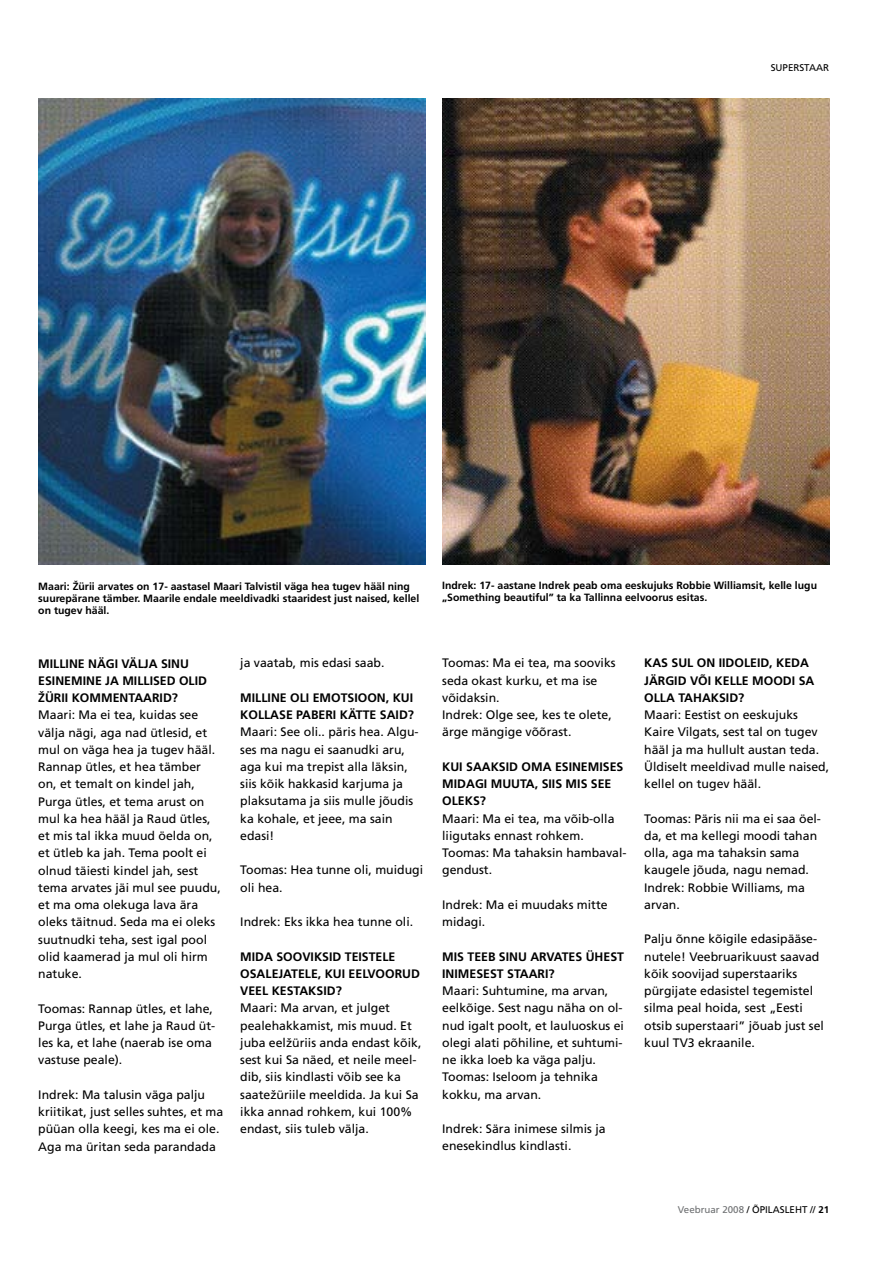
<style>
.page{position:relative;width:893px;height:1263px;background:#fff}
.page>*{position:absolute;margin:0;border:0;box-sizing:border-box;transform-origin:0 0}
.t1{font:12.3px/17.2px "Frutiger";color:#000}
.t2{font:700 12.3px/17.2px "Frutiger CE";color:#000}
.t3{font:700 10.5px/12px "Frutiger CE";color:#000}
.t4{font:9.75px "Frutiger";color:#000}
.s1{color:#6d6f71}
.s2{font-weight:700}
</style>
<div class="page">
<img style="left:442px;top:98px;width:387px;height:466px">
<img style="left:38px;top:98px;width:387px;height:466px">
<p class="t4" style="left:771px;top:62px;width:19px">superstaar</p>
<p class="t3" style="left:38px;top:580px;width:383px">MAARI: ŽÜRII ARVATES ON 17- AASTASEL MAARI TALVISTIL VÄGA HEA TUGEV HÄÄL NING<br>SUUREPÄRANE TÄMBER. MAARILE ENDALE MEELDIVADKI STAARIDEST JUST NAISED, KELLEL<br>ON TUGEV HÄÄL.</p>
<p class="t2" style="left:38px;top:655px;width:170px">MILLINE NÄGI VÄLJA SINU<br>ESINEMINE JA MILLISED OLID<br>ŽÜRII KOMM ENTAARID?</p>
<p class="t1" style="left:38px;top:706px;width:184px">Maari: Ma ei tea, kuidas see välja nägi, aga nad ütlesid, et mul on väga hea ja tugev hääl.<br>Rannap ütles, et hea tämber on, et temalt on kindel jah,<br>Purga ütles, et tema arust on mul ka hea hääl ja Raud ütles, et mis tal ikka muud öelda on, et ütleb ka jah. Tema poolt ei olnud täiesti kindel jah, sest tema arvates jäi mul see puudu, et ma oma olekuga lava ära oleks täitnud. Seda ma ei oleks suutnudki teha, sest igal pool olid kaamerad ja mul oli hirm natuke.</p>
<p class="t1" style="left:38px;top:1000px;width:179px">Toomas: Rannap ütles, et lahe,<br>Purga ütles, et lahe ja Raud üt&shy;les ka, et lahe (naerab ise oma vastuse peale).</p>
<p class="t1" style="left:38px;top:1086px;width:186px">Indrek: Ma talusin väga palju kriitikat, just selles suhtes, et ma püüan olla keegi, kes ma ei ole.<br>Aga ma üritan seda parandada</p>
<p class="t1" style="left:240px;top:654px;width:146px">ja vaatab, mis edasi saab.</p>
<p class="t2" style="left:240px;top:689px;width:175px">MILLINE OLI EMOTSIOON, KUI<br>KOLLASE PABERI KÄTTE SAID?</p>
<p class="t1" style="left:240px;top:723px;width:180px">Maari: See oli.. päris hea. Algu&shy;ses ma nagu ei saanudki aru, aga kui ma trepist alla läksin, siis kõik hakkasid karjuma ja plaksutama ja siis mulle jõudis ka kohale, et jeee, ma sain edasi!</p>
<p class="t1" style="left:240px;top:861px;width:184px">Toomas: Hea tunne oli, muidugi oli hea.</p>
<p class="t1" style="left:240px;top:913px;width:174px">Indrek: Eks ikka hea tunne oli.</p>
<p class="t2" style="left:240px;top:948px;width:181px">MIDA SOOVIKSID TEISTELE<br>OSALEJATELE, KUI EELVOORUD<br>VEEL KESTAKSID?</p>
<p class="t1" style="left:240px;top:999px;width:183px">Maari: Ma arvan, et julget pealehakkamist, mis muud. Et juba eelžüriis anda endast kõik, sest kui Sa näed, et neile meel&shy;dib, siis kindlasti võib see ka saatežüriile meeldida. Ja kui Sa ikka annad rohkem, kui 100% endast, siis tuleb välja.</p>
<p class="t3" style="left:442px;top:580px;width:376px">INDREK: 17- AASTANE INDREK PEAB OMA EESKUJUKS ROBBIE WILLIAMSIT, KELLE LUGU „SOMETHING BEAUTIFUL” TA KA TALLINNA EELVOORUS ESITAS.</p>
<p class="t1" style="left:442px;top:655px;width:175px">Toomas: Ma ei tea, ma sooviks seda okast kurku, et ma ise võidaksin.<br>Indrek: Olge see, kes te olete, ärge mängige võõrast.</p>
<p class="t2" style="left:442px;top:758px;width:183px">KUI SAAKSID OMA ESINEM ISES<br>MIDAGI M UUTA, SIIS MIS SEE<br>OLEKS?</p>
<p class="t1" style="left:442px;top:810px;width:186px">Maari: Ma ei tea, ma võib-olla liigutaks ennast rohkem.<br>Toomas: Ma tahaksin hambaval&shy;gendust.</p>
<p class="t1" style="left:442px;top:896px;width:167px">Indrek: Ma ei muudaks mitte midagi.</p>
<p class="t2" style="left:442px;top:948px;width:183px">MIS TEEB SINU ARVATES ÜHEST<br>INIM ESEST STAARI?</p>
<p class="t1" style="left:442px;top:982px;width:183px">Maari: Suhtumine, ma arvan, eelkõige. Sest nagu näha on ol&shy;nud igalt poolt, et lauluoskus ei olegi alati põhiline, et suhtumi&shy;ne ikka loeb ka väga palju.<br>Toomas: Iseloom ja tehnika kokku, ma arvan.</p>
<p class="t1" style="left:442px;top:1120px;width:165px">Indrek: Sära inimese silmis ja enesekindlus kindlasti.</p>
<p class="t2" style="left:644px;top:654px;width:172px">KAS SUL ON IIDOLEID, KEDA<br>JÄRGID VÕI KELLE M OODI SA<br>OLLA TAHAKSID?</p>
<p class="t1" style="left:644px;top:706px;width:186px">Maari: Eestist on eeskujuks<br>Kaire Vilgats, sest tal on tugev hääl ja ma hullult austan teda.<br>Üldiselt meeldivad mulle naised, kellel on tugev hääl.</p>
<p class="t1" style="left:644px;top:810px;width:178px">Toomas: Päris nii ma ei saa öel&shy;da, et ma kellegi moodi tahan olla, aga ma tahaksin sama kaugele jõuda, nagu nemad.<br>Indrek: Robbie Williams, ma arvan.</p>
<p class="t1" style="left:644px;top:930px;width:181px">Palju õnne kõigile edasipääse&shy;nutele! Veebruarikuust saavad kõik soovijad superstaariks pürgijate edasistel tegemistel silma peal hoida, sest „Eesti otsib superstaari” jõuab just sel kuul TV3 ekraanile.</p>
<p class="t4" style="left:678px;top:1204px;width:153px"><span class="s1">Veebruar 2008</span> / ÕPILASLEHT // <span class="s2">21</span></p>
</div>
